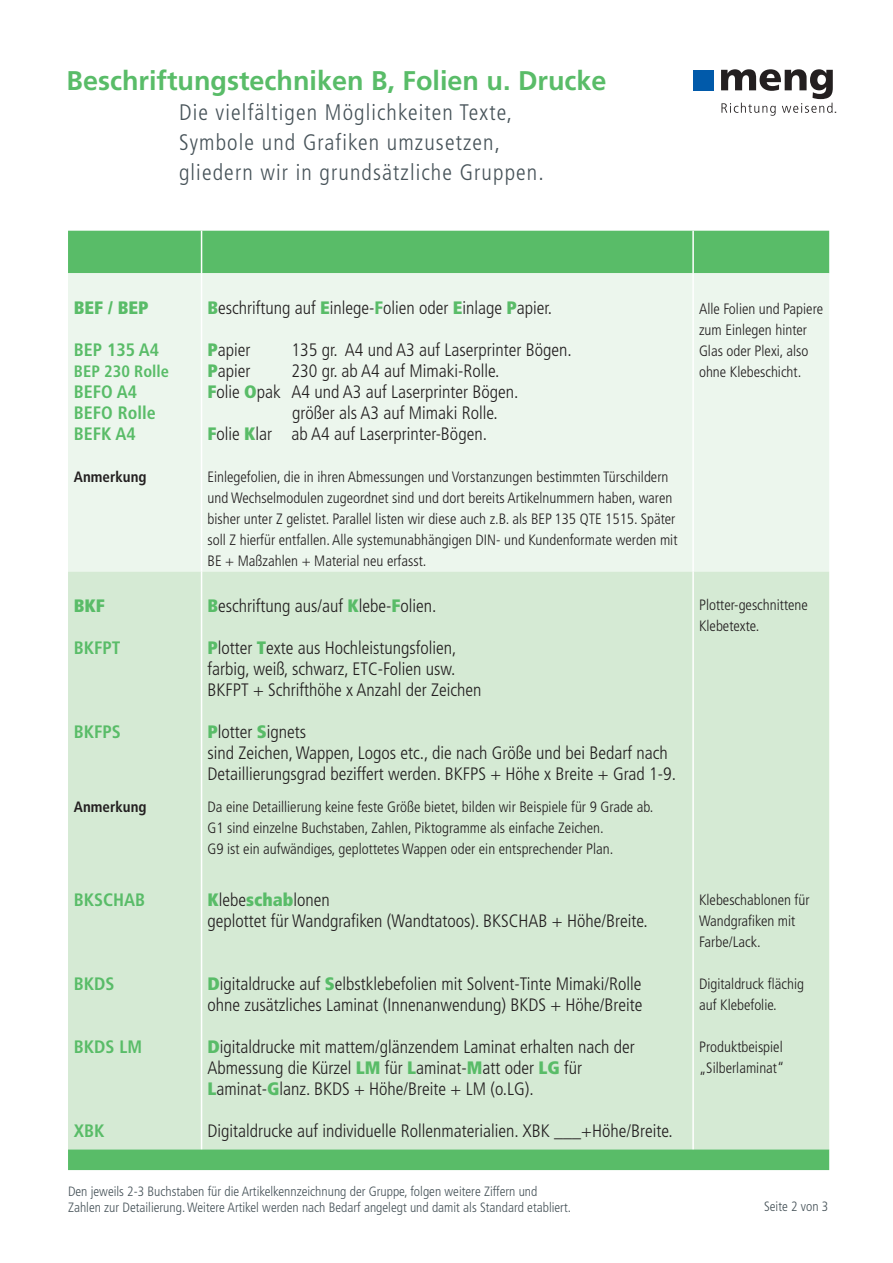
<style>
.page{position:relative;width:893px;height:1263px;background:#fff}
.page>*{position:absolute;margin:0;border:0;box-sizing:border-box;transform-origin:0 0}
.t1{font:700 27px "Frutiger LT Std";color:#59bc68}
.t2{font:300 condensed 22.5px/30px "Frutiger LT Std";letter-spacing:.05em;color:#475359}
.t3{font:300 condensed 18px/21px "Frutiger LT Std";color:#231f20}
.t4{font:700 condensed 18px/21px "Frutiger LT Pro";color:#59bc68}
.t5{font:900 condensed 18px "Frutiger LT Pro";color:#59bc68}
.t6{font:700 condensed 16.5px "Frutiger LT Pro";color:#59bc68}
.t7{font:300 condensed 15px/21px "Frutiger LT Std";color:#231f20}
.t8{font:700 condensed 15px "Frutiger LT Pro";color:#231f20}
.t9{font:300 condensed 13.5px/16.5px "Frutiger LT Std";color:#475359}
.t10{font:300 condensed 13.35px "Frutiger LT Pro";color:#231f20;scale:1.12 1}
.s1{font-family:"Frutiger LT Pro";font-weight:900;color:#59bc68}
.s2{font-weight:900;color:#59bc68}
</style>
<div class="page">
<div style="left:693px;top:70px;width:21px;height:20px;background:#015aaa"></div>
<svg style="left:721px;top:69px;width:112px;height:47px"></svg>
<div style="left:68px;top:231px;width:761px;height:939px;background:#59bc68"></div>
<div style="left:68px;top:273px;width:761px;height:299px;background:#ecf6ed"></div>
<div style="left:68px;top:572px;width:761px;height:577px;background:#d5ead4"></div>
<hr style="left:201px;top:273px;width:1px;height:299px;background:#fff">
<hr style="left:201px;top:572px;width:1px;height:577px;background:#fff">
<hr style="left:201px;top:231px;width:1px;height:42px;background:#fff">
<hr style="left:692px;top:231px;width:2px;height:42px;background:#fff">
<hr style="left:692px;top:273px;width:2px;height:299px;background:#fff">
<hr style="left:692px;top:572px;width:2px;height:577px;background:#fff">
<h1 class="t1" style="left:67px;top:65px;width:542px">Beschriftungstechniken B, Folien u. Drucke</h1>
<p class="t2" style="left:179px;top:98px;width:366px">Die vielfältigen Möglichkeiten Texte,<br>Symbole und Grafiken umzusetzen, gliedern wir in grundsätzliche Gruppen.</p>
<p class="t10" style="left:834px;top:100px;width:5px">.</p>
<p class="t5" style="left:74px;top:296px;width:76px">BEF / BEP</p>
<p class="t4" style="left:74px;top:339px;width:87px">BEP 135 A4</p>
<p class="t6" style="left:74px;top:361px;width:97px">BEP 230 Rolle</p>
<p class="t4" style="left:74px;top:381px;width:83px">BEFO A4<br>BEFO Rolle<br>BEFK A4</p>
<p class="t8" style="left:74px;top:468px;width:74px">Anmerkung</p>
<p class="t5" style="left:74px;top:595px;width:33px">BKF</p>
<p class="t4" style="left:74px;top:637px;width:48px">BKFPT</p>
<p class="t4" style="left:74px;top:721px;width:49px">BKFPS</p>
<p class="t8" style="left:74px;top:797px;width:74px">Anmerkung</p>
<p class="t4" style="left:74px;top:889px;width:73px">BKSCHAB</p>
<p class="t4" style="left:74px;top:973px;width:42px">BKDS</p>
<p class="t4" style="left:74px;top:1036px;width:70px">BKDS LM</p>
<p class="t4" style="left:74px;top:1120px;width:32px">XBK</p>
<p class="t3" style="left:207px;top:297px;width:346px"><span class="s1">B</span>eschriftung auf <span class="s1">E</span>inlege-<span class="s2">F</span>olien oder <span class="s1">E</span>inlage <span class="s1">P</span>apier.</p>
<p class="t3" style="left:207px;top:339px;width:45px"><span class="s1">P</span>apier</p>
<p class="t3" style="left:291px;top:339px;width:282px">135 gr. A4 und A3 auf Laserprinter Bögen.</p>
<p class="t3" style="left:207px;top:360px;width:45px"><span class="s1">P</span>apier</p>
<p class="t3" style="left:291px;top:360px;width:209px">230 gr. ab A4 auf Mimaki-Rolle.</p>
<p class="t3" style="left:207px;top:381px;width:312px"><span class="s1">F</span>olie <span class="s1">O</span>pak A4 und A3 auf Laserprinter Bögen.</p>
<p class="t3" style="left:292px;top:402px;width:207px">größer als A3 auf Mimaki Rolle.</p>
<p class="t3" style="left:207px;top:423px;width:281px"><span class="s1">F</span>olie <span class="s1">K</span>lar ab A4 auf Laserprinter-Bögen.</p>
<p class="t7" style="left:207px;top:466px;width:472px">Einlegefolien, die in ihren Abmessungen und Vorstanzungen bestimmten Türschildern und Wechselmodulen zugeordnet sind und dort bereits Artikelnummern haben, waren bisher unter Z gelistet. Parallel listen wir diese auch z.B. als BEP 135 QTE 1515. Später soll Z hierfür entfallen. Alle systemunabhängigen DIN- und Kundenformate werden mit BE + Maßzahlen + Material neu erfasst.</p>
<p class="t3" style="left:207px;top:596px;width:230px"><span class="s1">B</span>eschriftung aus/auf <span class="s1">K</span>lebe-<span class="s1">F</span>olien.</p>
<p class="t3" style="left:207px;top:638px;width:276px"><span class="s1">P</span>lotter <span class="s1">T</span>exte aus Hochleistungsfolien, farbig, weiß, schwarz, ETC-Folien usw.<br>BKFPT + Schrifthöhe x Anzahl der Zeichen</p>
<p class="t3" style="left:207px;top:722px;width:470px"><span class="s1">P</span>lotter <span class="s1">S</span>ignets<br>sind Zeichen, Wappen, Logos etc., die nach Größe und bei Bedarf nach<br>Detaillierungsgrad beziffert werden. BKFPS + Höhe x Breite + Grad 1-9.</p>
<p class="t7" style="left:207px;top:796px;width:448px">Da eine Detaillierung keine feste Größe bietet, bilden wir Beispiele für 9 Grade ab.<br>G1 sind einzelne Buchstaben, Zahlen, Piktogramme als einfache Zeichen.<br>G9 ist ein aufwändiges, geplottetes Wappen oder ein entsprechender Plan.</p>
<p class="t3" style="left:207px;top:890px;width:442px"><span class="s1">K</span>lebe<span class="s1">schab</span>lonen<br>geplottet für Wandgrafiken (Wandtatoos). BKSCHAB + Höhe/Breite.</p>
<p class="t3" style="left:207px;top:974px;width:437px"><span class="s1">D</span>igitaldrucke auf <span class="s1">S</span>elbstklebefolien mit Solvent-Tinte Mimaki/Rolle ohne zusätzliches Laminat (Innenanwendung) BKDS + Höhe/Breite</p>
<p class="t3" style="left:207px;top:1037px;width:429px"><span class="s1">D</span>igitaldrucke mit mattem/glänzendem Laminat erhalten nach der<br>Abmessung die Kürzel <span class="s1">LM</span> für <span class="s1">L</span>aminat-<span class="s1">M</span>att oder <span class="s1">LG</span> für<br><span class="s1">L</span>aminat-<span class="s1">G</span>lanz. BKDS + Höhe/Breite + LM (o.LG).</p>
<p class="t3" style="left:207px;top:1121px;width:467px">Digitaldrucke auf individuelle Rollenmaterialien. XBK ___+Höhe/Breite.</p>
<p class="t9" style="left:68px;top:1183px;width:504px">Den jeweils 2-3 Buchstaben für die Artikelkennzeichnung der Gruppe, folgen weitere Ziffern und<br>Zahlen zur Detailierung. Weitere Artikel werden nach Bedarf angelegt und damit als Standard etabliert.</p>
<p class="t7" style="left:699px;top:298px;width:126px">Alle Folien und Papiere zum Einlegen hinter<br>Glas oder Plexi, also ohne Klebeschicht.</p>
<p class="t7" style="left:699px;top:594px;width:110px">Plotter-geschnittene<br>Klebetexte.</p>
<p class="t7" style="left:699px;top:890px;width:112px">Klebeschablonen für<br>Wandgrafiken mit<br>Farbe/Lack.</p>
<p class="t7" style="left:699px;top:974px;width:106px">Digitaldruck flächig auf Klebefolie.</p>
<p class="t7" style="left:699px;top:1037px;width:87px">Produktbeispiel „Silberlaminat“</p>
<p class="t9" style="left:764px;top:1199px;width:66px">Seite 2 von 3</p>
</div>
